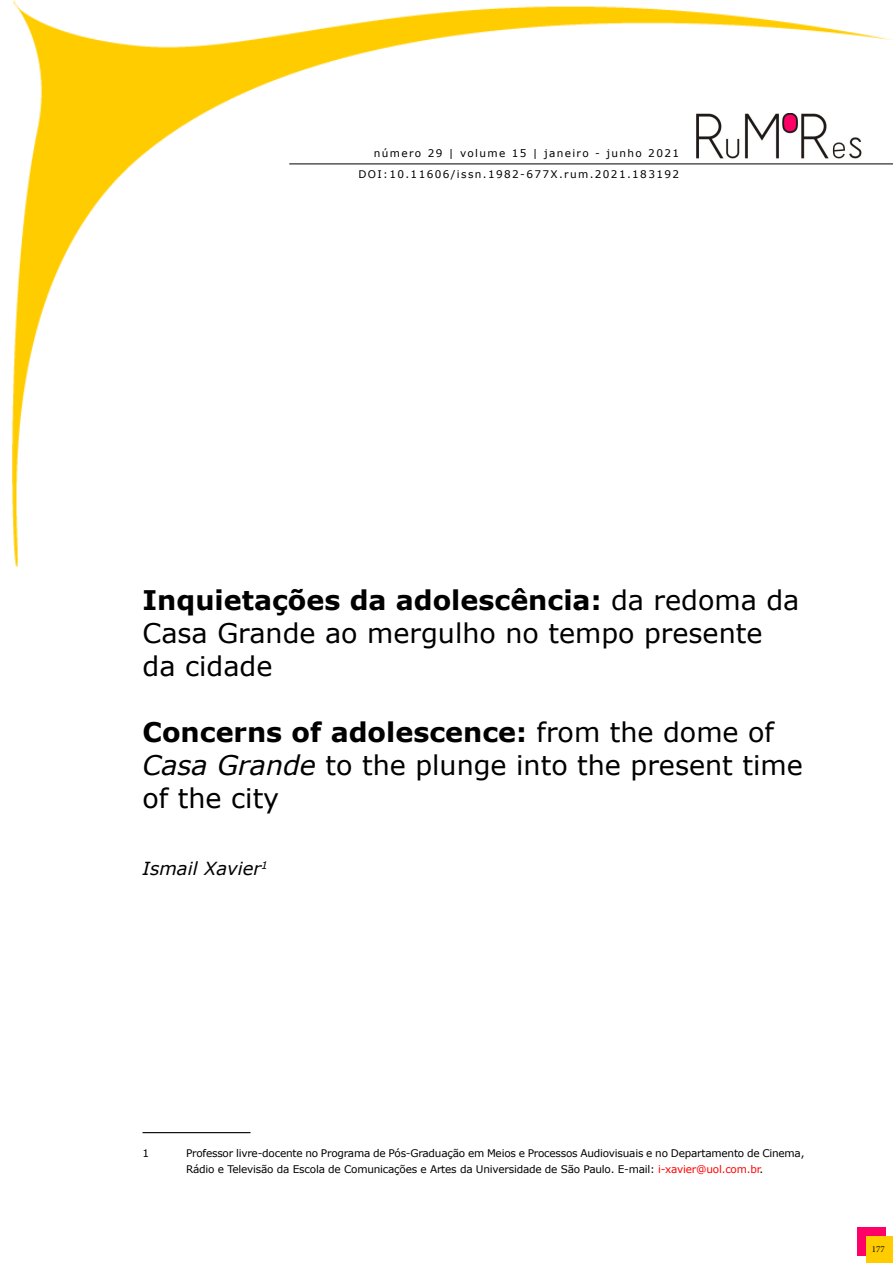
<style>
.page{position:relative;width:893px;height:1263px;background:#fff}
.page>*{position:absolute;margin:0;border:0;box-sizing:border-box;transform-origin:0 0}
.t1{font:27px/33.2px "Verdana";color:#000}
.t2{font:italic 18px "Verdana";color:#000}
.t3{font:10.5px/16.5px "Verdana";letter-spacing:-.02em;color:#000}
.t4{font:10.5px "Verdana";letter-spacing:.13em;color:#000}
.t5{font:9px "Minion Pro";color:#000}
.s1{font-weight:700}
.s2{font-style:italic}
.s3{color:#f00}
</style>
<div class="page">
<div style="left:857px;top:1227px;width:29px;height:28px;background:#f06"></div>
<div style="left:866px;top:1236px;width:27px;height:27px;background:#fc0"></div>
<img style="left:12px;top:0;width:881px;height:567px">
<hr style="left:289px;top:164px;width:604px;height:1px;background:#000">
<hr style="left:142px;top:1132px;width:108px;height:1px;background:#000">
<p class="t4" style="left:374px;top:146px;width:307px">número 29 | volume 15 | janeiro - junho 2021</p>
<p class="t4" style="left:358px;top:167px;width:322px">DOI:10.11606/issn.1982-677X.rum.2021.183192</p>
<h1 class="t1" style="left:142px;top:583px;width:658px"><span class="s1">Inquietações da adolescência:</span> da redoma da<br>Casa Grande ao mergulho no tempo presente da cidade</h1>
<h1 class="t1" style="left:142px;top:715px;width:662px"><span class="s1">Concerns of adolescence:</span> from the dome of<br><span class="s2">Casa Grande</span> to the plunge into the present time of the city</h1>
<h2 class="t2" style="left:142px;top:856px;width:127px">Ismail Xavier<sup>1</sup></h2>
<p class="t3" style="left:142px;top:1144px;width:8px">1</p>
<p class="t3" style="left:186px;top:1144px;width:620px">Professor livre-docente no Programa de Pós-Graduação em Meios e Processos Audiovisuais e no Departamento de Cinema,<br>Rádio e Televisão da Escola de Comunicações e Artes da Universidade de São Paulo. E-mail: <span class="s3">i-xavier@uol.com.br</span>.</p>
<p class="t5" style="left:872px;top:1243px;width:14px">177</p>
</div>
